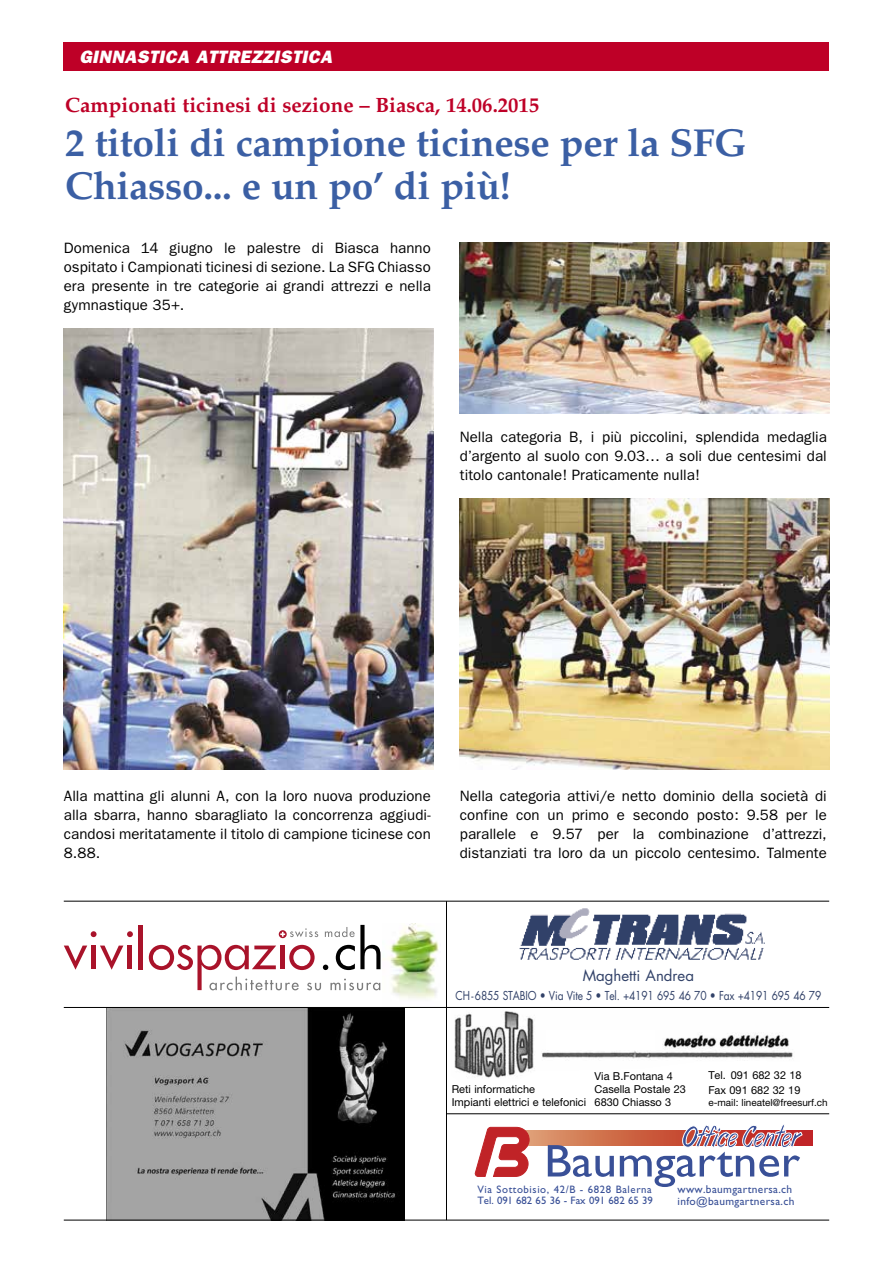
<style>
.page{position:relative;width:893px;height:1263px;background:#fff}
.page>*{position:absolute;margin:0;border:0;box-sizing:border-box;transform-origin:0 0}
.t1{font:700 39px/43.5px "Palatino";letter-spacing:-.01em;color:#3b5fa4}
.t2{font:700 20.7px "Palatino";color:#be0027}
.t3{font:italic 800 18px "Franklin Gothic";letter-spacing:.025em;color:#fff}
.t4{font:15px/18.9px "Franklin Gothic";letter-spacing:.005em;color:#000;text-align:justify}
.t5{font:15px "Futura";color:#314168}
.t6{font:12px "Futura";letter-spacing:-.015em;color:#314168;scale:.85 1}
.t7{font:11.4px/11.4px "Gill Sans";letter-spacing:.03em;color:#395097}
.t8{font:10.95px/13.2px "Helvetica Neue";color:#000}
.t9{font:10.8px/11.4px "Gill Sans";letter-spacing:.055em;color:#395097}
.t10{font:9.9px "Helvetica Neue";color:#000}
</style>
<div class="page">
<div style="left:64px;top:43px;width:765px;height:28px;background:#be0027"></div>
<svg style="left:64px;top:945px;width:23px;height:25px"></svg>
<svg style="left:91px;top:931px;width:6px;height:6px"></svg>
<hr style="left:92px;top:945px;width:4px;height:24px;background:#a9132a">
<svg style="left:100px;top:945px;width:23px;height:25px"></svg>
<svg style="left:127px;top:931px;width:6px;height:6px"></svg>
<hr style="left:128px;top:945px;width:4px;height:24px;background:#a9132a">
<hr style="left:139px;top:925px;width:4px;height:44px;background:#a9132a">
<svg style="left:149px;top:925px;width:232px;height:65px"></svg>
<img style="left:388px;top:924px;width:51px;height:83px">
<img style="left:106px;top:1008px;width:299px;height:212px">
<hr style="left:446px;top:901px;width:1px;height:319px;background:#000">
<hr style="left:64px;top:901px;width:765px;height:1px;background:#000">
<hr style="left:64px;top:1007px;width:765px;height:1px;background:#000">
<hr style="left:446px;top:1113px;width:383px;height:1px;background:#000">
<hr style="left:64px;top:1220px;width:765px;height:1px;background:#000">
<img style="left:454px;top:1011px;width:339px;height:67px">
<div style="left:546px;top:1031px;width:109px;height:19px;background:#fff"></div>
<img style="left:519px;top:908px;width:246px;height:52px">
<svg style="left:530px;top:1130px;width:283px;height:15px"></svg>
<svg style="left:474px;top:1127px;width:56px;height:50px"></svg>
<svg style="left:548px;top:1145px;width:66px;height:32px"></svg>
<svg style="left:620px;top:1124px;width:182px;height:63px"></svg>
<img style="left:64px;top:328px;width:370px;height:442px">
<img style="left:459px;top:242px;width:370px;height:172px">
<img style="left:459px;top:498px;width:370px;height:272px">
<p class="t3" style="left:79px;top:47px;width:254px">GINNASTICA ATTREZZISTICA</p>
<h2 class="t2" style="left:65px;top:93px;width:475px">Campionati ticinesi di sezione – Biasca, 14.06.2015</h2>
<h1 class="t1" style="left:65px;top:121px;width:683px">2 titoli di campione ticinese per la SFG<br>Chiasso... e un po’ di più!</h1>
<p class="t4" style="left:64px;top:238px;width:368px">Domenica 14 giugno le palestre di Biasca hanno ospitato i Campionati ticinesi di sezione. La SFG Chiasso era presente in tre categorie ai grandi attrezzi e nella gymnastique 35+.</p>
<p class="t4" style="left:460px;top:427px;width:368px">Nella categoria B, i più piccolini, splendida medaglia d’argento al suolo con 9.03… a soli due centesimi dal titolo cantonale! Praticamente nulla!</p>
<p class="t4" style="left:64px;top:786px;width:368px">Alla mattina gli alunni A, con la loro nuova produzione alla sbarra, hanno sbaragliato la concorrenza aggiudi&shy;candosi meritatamente il titolo di campione ticinese con 8.88.</p>
<p class="t4" style="left:460px;top:786px;width:368px">Nella categoria attivi/e netto dominio della società di confine con un primo e secondo posto: 9.58 per le parallele e 9.57 per la combinazione d’attrezzi, distanziati tra loro da un piccolo centesimo. Talmente</p>
<p class="t5" style="left:583px;top:965px;width:113px">Maghetti Andrea</p>
<p class="t6" style="left:456px;top:987px;width:432px">CH-6855 STABIO • Via Vite 5 • Tel. +4191 695 46 70 • Fax +4191 695 46 79</p>
<p class="t8" style="left:452px;top:1082px;width:136px">Reti informatiche<br>Impianti elettrici e telefonici</p>
<p class="t8" style="left:595px;top:1069px;width:93px">Via B.Fontana 4<br>Casella Postale 23<br>6830 Chiasso 3</p>
<p class="t8" style="left:708px;top:1068px;width:95px;line-height:14.4px">Tel. 091 682 32 18<br>Fax 091 682 32 19</p>
<p class="t10" style="left:708px;top:1096px;width:121px">e-mail: lineatel@freesurf.ch</p>
<p class="t9" style="left:477px;top:1184px;width:177px">Via Sottobisio, 42/B - 6828 Balerna<br>Tel. 091 682 65 36 - Fax 091 682 65 39</p>
<p class="t7" style="left:677px;top:1184px;width:118px">www.baumgartnersa.ch info@baumgartnersa.ch</p>
</div>
